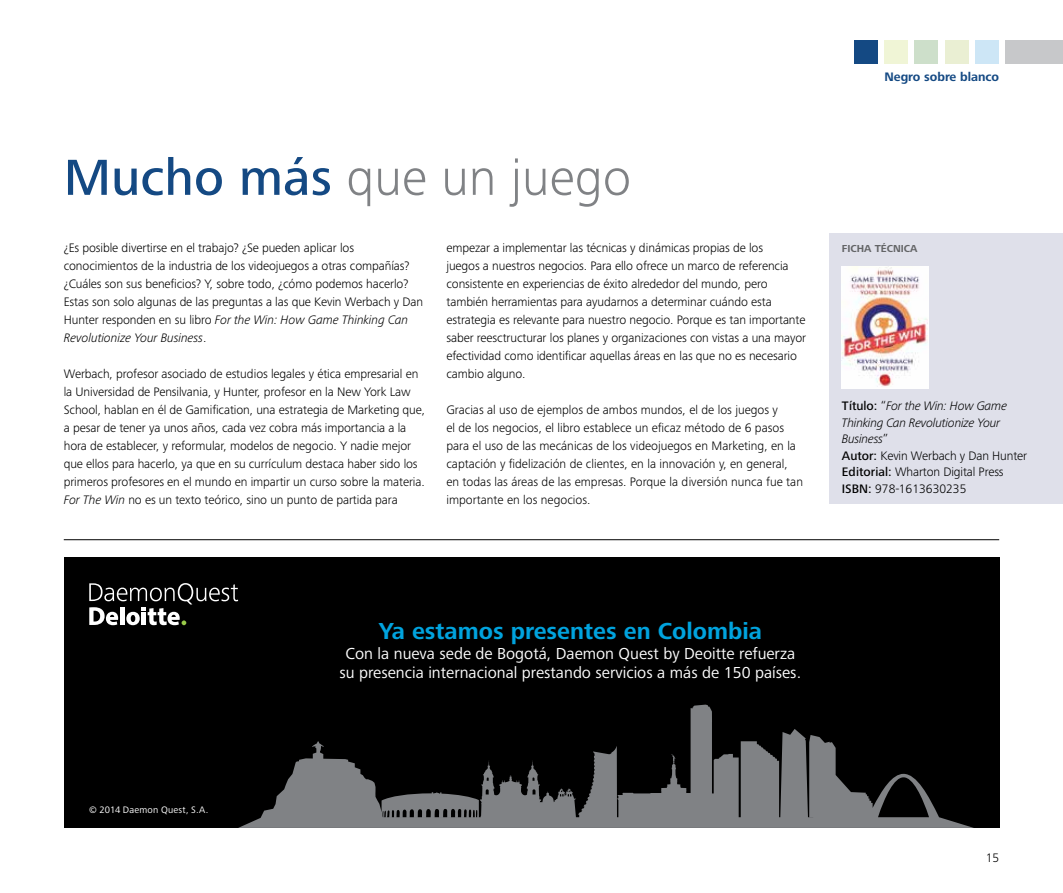
<style>
.page{position:relative;width:1063px;height:893px;background:#fff}
.page>*{position:absolute;margin:0;border:0;box-sizing:border-box;transform-origin:0 0}
.t1{font:300 52.5px "Frutiger Next Pro";letter-spacing:.005em;color:#808285}
.t2{font:700 24px "Frutiger Next Pro";color:#00a3de}
.t3{font:16.5px/19.5px "Frutiger Next Pro";color:#fff;text-align:center}
.t4{font:300 12.75px/18px "Frutiger Next Pro";letter-spacing:-.01em;color:#000}
.t5{font:700 12.75px "Frutiger Next Pro";color:#144983}
.t6{font:700 10.5px "Frutiger Next Pro";color:#636466}
.t7{font:9.75px "Frutiger Next Pro";letter-spacing:.02em;color:#fff}
.s1{font-weight:500;color:#144983}
.s2{font-style:italic}
.s3{font-weight:500}
</style>
<div class="page">
<div style="left:64px;top:558px;width:935px;height:270px;background:#000"></div>
<div style="left:975px;top:40px;width:24px;height:24px;background:#cde6f6"></div>
<div style="left:1006px;top:40px;width:57px;height:24px;background:#c7c8ca"></div>
<div style="left:945px;top:40px;width:24px;height:24px;background:#eaefd3"></div>
<div style="left:914px;top:40px;width:24px;height:24px;background:#cddfca"></div>
<div style="left:884px;top:40px;width:24px;height:24px;background:#f0f5d6"></div>
<div style="left:854px;top:40px;width:24px;height:24px;background:#144983"></div>
<div style="left:829px;top:234px;width:234px;height:270px;background:#dfe0ea"></div>
<img style="left:842px;top:266px;width:86px;height:123px">
<hr style="left:64px;top:539px;width:935px;height:1px;background:#000">
<svg style="left:238px;top:705px;width:736px;height:123px"></svg>
<svg style="left:89px;top:583px;width:149px;height:42px"></svg>
<h1 class="t1" style="left:64px;top:147px;width:569px"><span class="s1">Mucho más</span> que un juego</h1>
<p class="t5" style="left:884px;top:70px;width:116px">Negro sobre blanco</p>
<p class="t4" style="left:64px;top:239px;width:361px">¿Es posible divertirse en el trabajo? ¿Se pueden aplicar los conocimientos de la industria de los videojuegos a otras compañías? ¿Cuáles son sus beneficios? Y, sobre todo, ¿cómo podemos hacerlo?<br>Estas son solo algunas de las preguntas a las que Kevin Werbach y Dan Hunter responden en su libro <span class="s2">For the Win: How Game Thinking Can Revolutionize Your Business</span>.</p>
<p class="t4" style="left:64px;top:365px;width:363px">Werbach, profesor asociado de estudios legales y ética empresarial en la Universidad de Pensilvania, y Hunter, profesor en la New York Law School, hablan en él de Gamification, una estrategia de Marketing que, a pesar de tener ya unos años, cada vez cobra más importancia a la hora de establecer, y reformular, modelos de negocio. Y nadie mejor que ellos para hacerlo, ya que en su currículum destaca haber sido los primeros profesores en el mundo en impartir un curso sobre la materia.<br><span class="s2">For The Win</span> no es un texto teórico, sino un punto de partida para</p>
<p class="t4" style="left:446px;top:239px;width:361px">empezar a implementar las técnicas y dinámicas propias de los<br>juegos a nuestros negocios. Para ello ofrece un marco de referencia consistente en experiencias de éxito alrededor del mundo, pero también herramientas para ayudarnos a determinar cuándo esta estrategia es relevante para nuestro negocio. Porque es tan importante saber reesctructurar los planes y organizaciones con vistas a una mayor efectividad como identificar aquellas áreas en las que no es necesario cambio alguno.</p>
<p class="t4" style="left:446px;top:401px;width:358px">Gracias al uso de ejemplos de ambos mundos, el de los juegos y<br>el de los negocios, el libro establece un eficaz método de 6 pasos para el uso de las mecánicas de los videojuegos en Marketing, en la captación y fidelización de clientes, en la innovación y, en general, en todas las áreas de las empresas. Porque la diversión nunca fue tan importante en los negocios.</p>
<p class="t4" style="left:842px;top:398px;width:187px;line-height:16.5px"><span class="s3">Título:</span> “<span class="s2">For the Win: How Game<br>Thinking Can Revolutionize Your<br>Business</span>”<br><span class="s3">Autor:</span> Kevin Werbach y Dan Hunter<br><span class="s3">Editorial:</span> Wharton Digital Press<br><span class="s3">ISBN:</span> 978-1613630235</p>
<p class="t6" style="left:842px;top:242px;width:77px">FICHA TÉCNICA</p>
<p class="t7" style="left:89px;top:804px;width:121px">© 2014 Daemon Quest, S.A.</p>
<h2 class="t2" style="left:379px;top:618px;width:385px">Ya estamos presentes en Colombia</h2>
<p class="t3" style="left:339px;top:644px;width:463px">Con la nueva sede de Bogotá, Daemon Quest by Deoitte refuerza su presencia internacional prestando servicios a más de 150 países.</p>
<p class="t4" style="left:986px;top:849px;width:15px">15</p>
</div>
